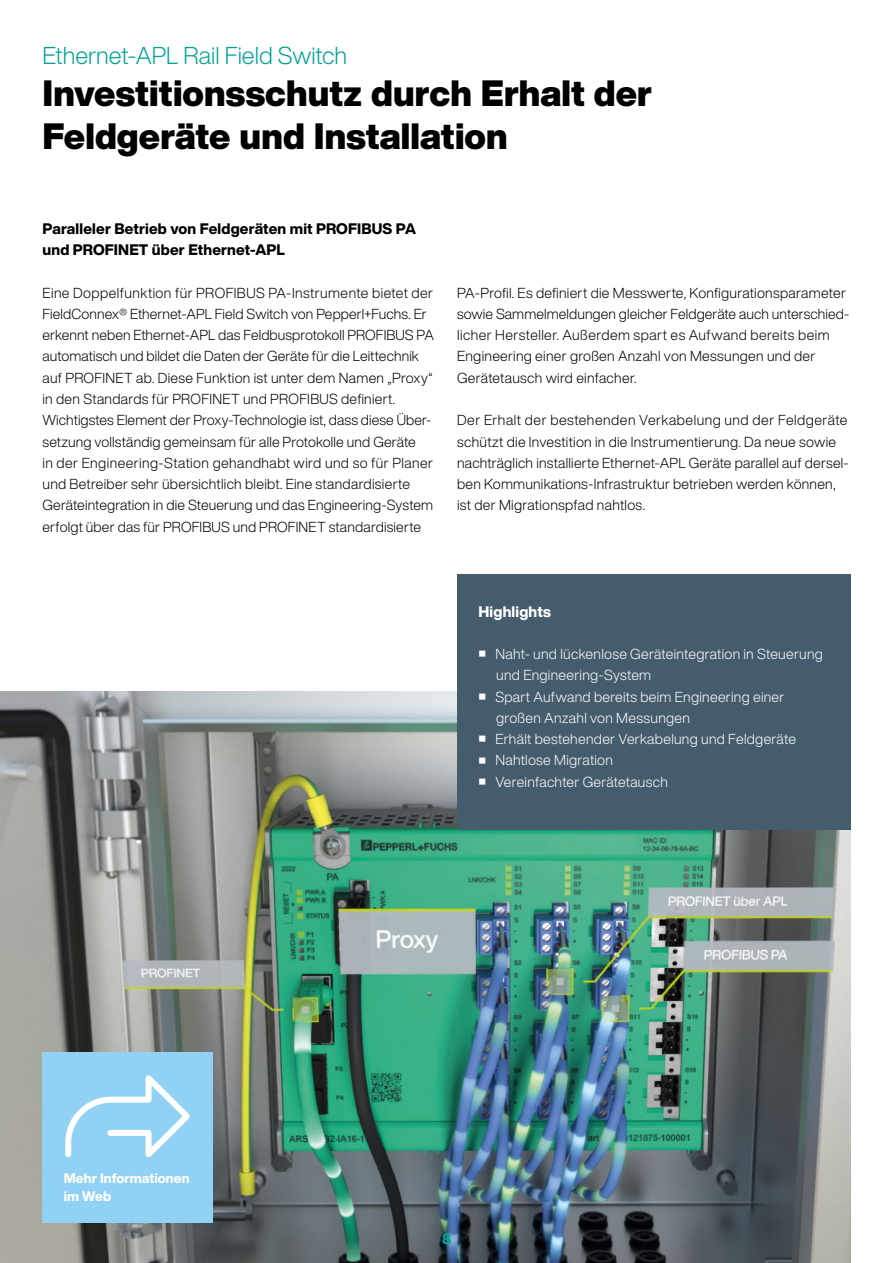
<style>
.page{position:relative;width:893px;height:1263px;background:#fff}
.page>*{position:absolute;margin:0;border:0;box-sizing:border-box;transform-origin:0 0}
.t1{font:900 36px/42.5px "Helvetica Now Display";letter-spacing:.005em;color:#000}
.t2{font:300 24px "Helvetica Now Display";color:#00a294}
.t3{font:800 15px/21.3px "Helvetica Now Display";letter-spacing:.01em;color:#000}
.t4{font:800 15px "Helvetica Now Display";letter-spacing:.015em;color:#fff}
.t5{font:300 14.25px/21.3px "Helvetica Now Display";letter-spacing:.015em;color:#000}
.t6{font:300 14.25px/21.3px "Helvetica Now Display";letter-spacing:.02em;color:#fff}
.t7{font:800 14.25px "Helvetica Now Display";color:#00a294}
.t8{font:800 13.5px/18px "Helvetica Now Display";letter-spacing:.005em;color:#fff}
</style>
<div class="page">
<img style="left:0;top:691px;width:850px;height:572px">
<div style="left:457px;top:574px;width:393px;height:255px;background:#455c6d"></div>
<div style="left:43px;top:1052px;width:170px;height:170px;background:#91d2f4"></div>
<svg style="left:65px;top:1075px;width:125px;height:83px"></svg>
<h2 class="t2" style="left:43px;top:39px;width:306px">Ethernet-APL Rail Field Switch</h2>
<h1 class="t1" style="left:43px;top:72px;width:611px">Investitionsschutz durch Erhalt der<br>Feldgeräte und Installation</h1>
<p class="t3" style="left:43px;top:218px;width:375px">Paralleler Betrieb von Feldgeräten mit PROFIBUS PA und PROFINET über Ethernet-APL</p>
<p class="t5" style="left:43px;top:282px;width:393px">Eine Doppelfunktion für PROFIBUS PA-Instrumente bietet der FieldConnex® Ethernet-APL Field Switch von Pepperl+Fuchs. Er erkennt neben Ethernet-APL das Feldbusprotokoll PROFIBUS PA automatisch und bildet die Daten der Geräte für die Leittechnik auf PROFINET ab. Diese Funktion ist unter dem Namen „Proxy“ in den Standards für PROFINET und PROFIBUS definiert.<br>Wichtigstes Element der Proxy-Technologie ist, dass diese Über&shy;setzung vollständig gemeinsam für alle Protokolle und Geräte<br>in der Engineering-Station gehandhabt wird und so für Planer und Betreiber sehr übersichtlich bleibt. Eine standardisierte Geräteintegration in die Steuerung und das Engineering-System erfolgt über das für PROFIBUS und PROFINET standardisierte</p>
<p class="t5" style="left:457px;top:282px;width:394px">PA-Profil. Es definiert die Messwerte, Konfigurationsparameter sowie Sammelmeldungen gleicher Feldgeräte auch unterschied&shy;licher Hersteller. Außerdem spart es Aufwand bereits beim Engineering einer großen Anzahl von Messungen und der Gerätetausch wird einfacher.</p>
<p class="t5" style="left:457px;top:409px;width:393px">Der Erhalt der bestehenden Verkabelung und der Feldgeräte schützt die Investition in die Instrumentierung. Da neue sowie nachträglich installierte Ethernet-APL Geräte parallel auf dersel&shy;ben Kommunikations-Infrastruktur betrieben werden können, ist der Migrationspfad nahtlos.</p>
<p class="t8" style="left:64px;top:1169px;width:127px">Mehr Informationen im Web</p>
<p class="t4" style="left:478px;top:601px;width:74px">Highlights</p>
<p class="t6" style="left:496px;top:643px;width:328px;text-indent:-17px"><sup>■</sup> Naht- und lückenlose Geräteintegration in Steuerung und Engineering-System</p>
<p class="t6" style="left:496px;top:686px;width:290px;text-indent:-17px"><sup>■</sup> Spart Aufwand bereits beim Engineering einer großen Anzahl von Messungen</p>
<p class="t6" style="left:479px;top:728px;width:318px"><sup>■</sup> Erhält bestehender Verkabelung und Feldgeräte</p>
<p class="t6" style="left:479px;top:750px;width:135px"><sup>■</sup> Nahtlose Migration</p>
<p class="t6" style="left:479px;top:771px;width:190px"><sup>■</sup> Vereinfachter Gerätetausch</p>
<p class="t7" style="left:442px;top:1229px;width:10px">8</p>
</div>
